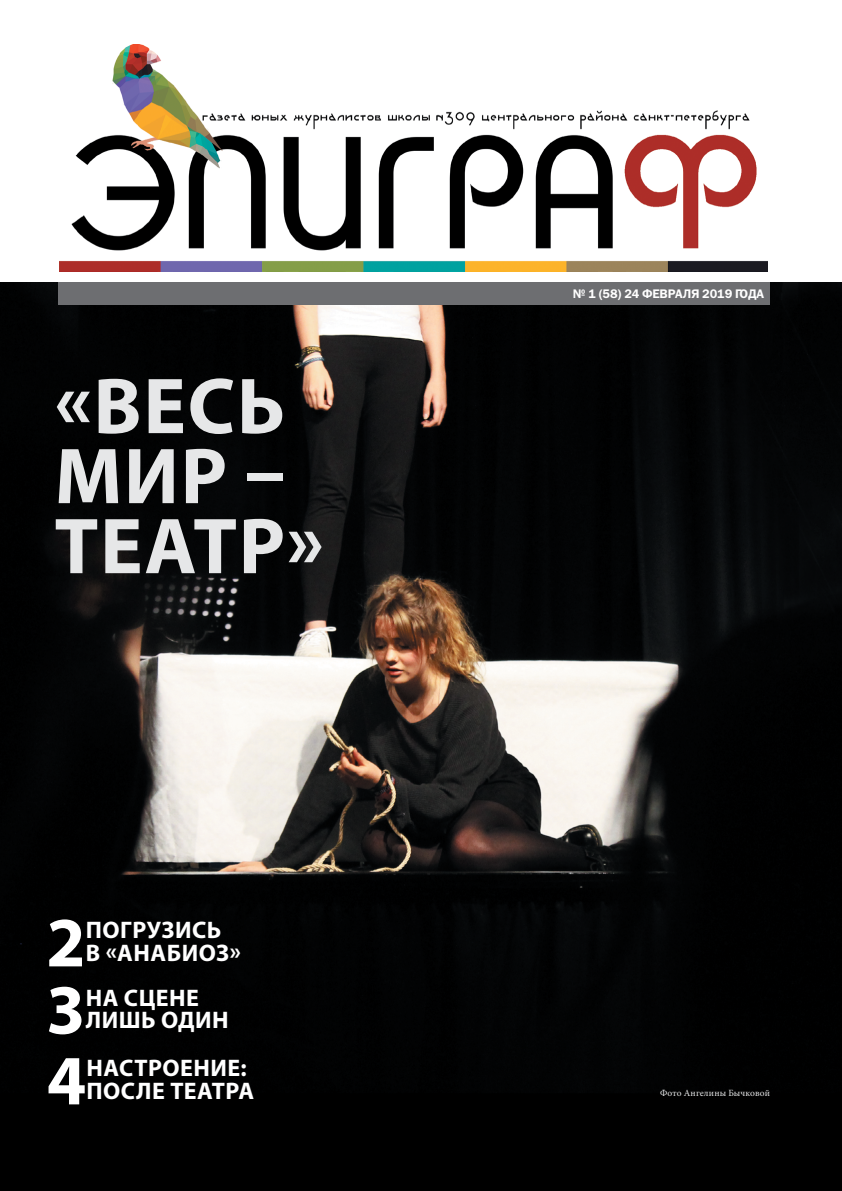
<style>
.page{position:relative;width:842px;height:1191px;background:#fff}
.page>*{position:absolute;margin:0;border:0;box-sizing:border-box;transform-origin:0 0}
.ЭпиграфЗаголовок{font:700 80px/70px "Myriad Pro";letter-spacing:.02em;color:#e6e7e8}
.АНОНСЫ_НА_ПЕРВОЙ{font:700 71px "Myriad Pro";color:#fff}
.АНОНСЫ_НА_ПЕРВОЙ-2{font:700 24px "Myriad Pro";letter-spacing:.02em;color:#fff}
.t1{font:12.5px "Franklin Gothic Demi C";letter-spacing:-.01em;color:#fff}
.ЭпиграфТекст{font:9.5px "Minion Pro";letter-spacing:.015em;color:#e6e7e8}
</style>
<div class="page">
<img style="left:0;top:282px;width:842px;height:909px">
<div style="left:59px;top:282px;width:711px;height:22px;background:#6d6e71"></div>
<img style="left:59px;top:44px;width:709px;height:227px">
<p class="ЭпиграфЗаголовок" style="left:55px;top:368px;width:271px">«ВЕСЬ<br>МИР –<br>ТЕАТР»</p>
<p class="АНОНСЫ_НА_ПЕРВОЙ" style="left:46px;top:896px;width:41px">2</p>
<p class="АНОНСЫ_НА_ПЕРВОЙ-2" style="left:86px;top:914px;width:137px">ПОГРУЗИСЬ</p>
<p class="АНОНСЫ_НА_ПЕРВОЙ-2" style="left:86px;top:937px;width:157px">В «АНАБИОЗ»</p>
<p class="АНОНСЫ_НА_ПЕРВОЙ" style="left:46px;top:963px;width:41px">3</p>
<p class="АНОНСЫ_НА_ПЕРВОЙ-2" style="left:86px;top:982px;width:115px">НА СЦЕНЕ</p>
<p class="АНОНСЫ_НА_ПЕРВОЙ-2" style="left:86px;top:1004px;width:144px">ЛИШЬ ОДИН</p>
<p class="t1" style="left:573px;top:287px;width:193px">№ 1 (58) 24 ФЕВРАЛЯ 2019 ГОДА</p>
<p class="АНОНСЫ_НА_ПЕРВОЙ" style="left:47px;top:1034px;width:41px">4</p>
<p class="АНОНСЫ_НА_ПЕРВОЙ-2" style="left:87px;top:1052px;width:162px">НАСТРОЕНИЕ:</p>
<p class="АНОНСЫ_НА_ПЕРВОЙ-2" style="left:87px;top:1075px;width:169px">ПОСЛЕ ТЕАТРА</p>
<p class="ЭпиграфТекст" style="left:660px;top:1087px;width:111px">Фото Ангелины Бычковой</p>
</div>
